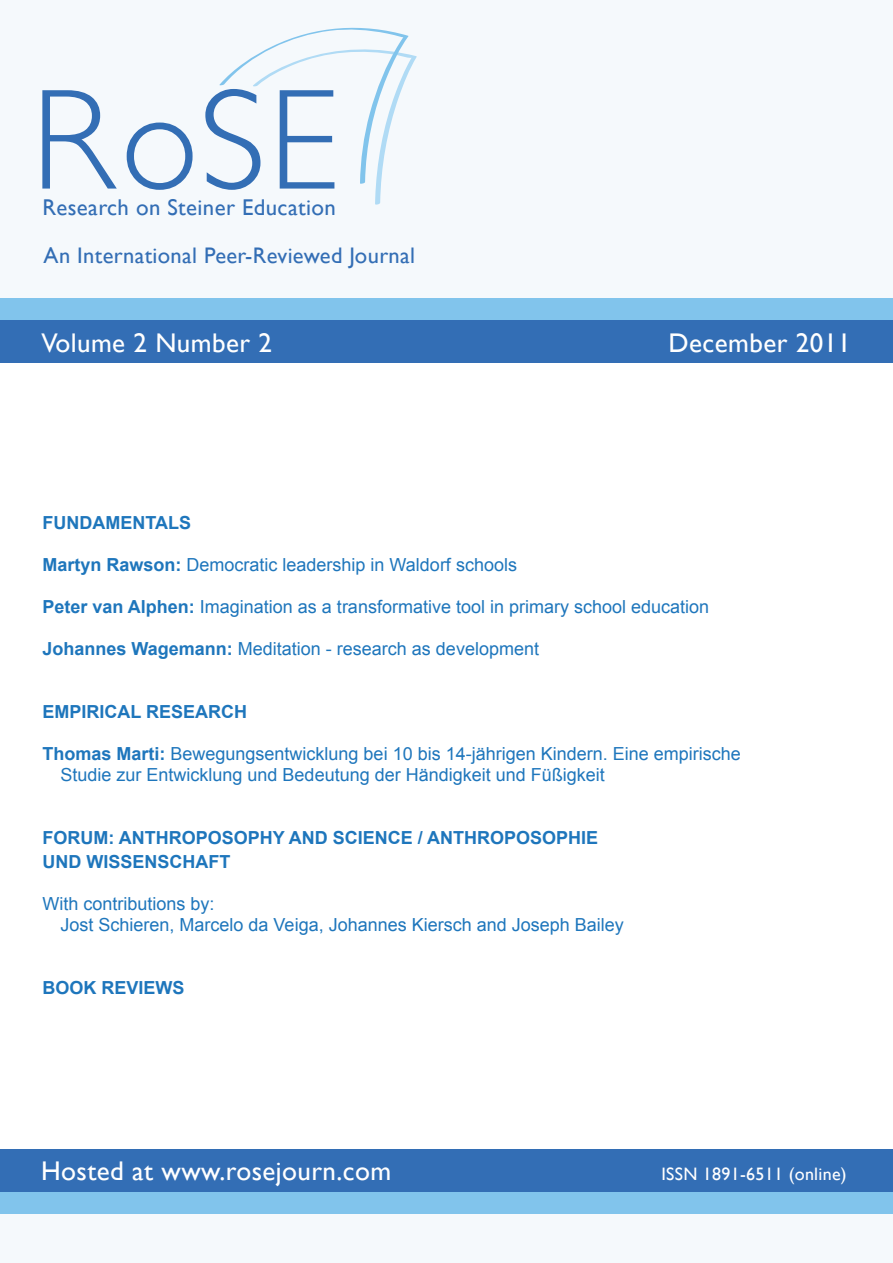
<style>
.page{position:relative;width:893px;height:1263px;background:#f5f9fc}
.page>*{position:absolute;margin:0;border:0;box-sizing:border-box;transform-origin:0 0}
.t1{font:27px "Gill Sans";letter-spacing:.015em;color:#fff}
.t2{font:22.8px "Gill Sans";letter-spacing:.015em;color:#336eb5}
.t3{font:22.5px "Gill Sans";letter-spacing:.015em;color:#336eb5}
.t4{font:18px/21px "Arial";color:#1e76bc}
.t5{font:700 18px/24px "Arial";color:#1e76bc}
.t6{font:18px "Gill Sans";letter-spacing:.015em;color:#fff}
.s1{font-weight:700}
</style>
<div class="page">
<div style="left:0;top:343px;width:893px;height:811px;background:#fff"></div>
<svg style="left:42px;top:90px;width:75px;height:99px"></svg>
<svg style="left:127px;top:123px;width:66px;height:67px"></svg>
<svg style="left:205px;top:27px;width:212px;height:178px"></svg>
<div style="left:0;top:298px;width:893px;height:21px;background:#81c4ec"></div>
<div style="left:0;top:320px;width:893px;height:42px;background:#336eb5"></div>
<div style="left:0;top:1149px;width:893px;height:42px;background:#336eb5"></div>
<div style="left:0;top:1192px;width:893px;height:21px;background:#81c4ec"></div>
<p class="t2" style="left:42px;top:194px;width:295px">Research on Steiner Education</p>
<p class="t3" style="left:44px;top:242px;width:373px">An International Peer-Reviewed Journal</p>
<h1 class="t1" style="left:41px;top:327px;width:232px">Volume 2 Number 2</h1>
<h1 class="t1" style="left:668px;top:327px;width:184px">December 2011</h1>
<p class="t5" style="left:43px;top:512px;width:150px">FUNDAMENTALS</p>
<p class="t4" style="left:43px;top:555px;width:476px"><span class="s1">Martyn Rawson:</span> Democratic leadership in Waldorf schools</p>
<p class="t4" style="left:43px;top:597px;width:668px"><span class="s1">Peter van Alphen:</span> Imagination as a transformative tool in primary school education</p>
<p class="t4" style="left:43px;top:639px;width:498px"><span class="s1">Johannes Wagemann:</span> Meditation - research as development</p>
<p class="t5" style="left:43px;top:701px;width:206px">EMPIRICAL RESEARCH</p>
<p class="t4" style="left:61px;top:744px;width:682px;text-indent:-18px"><span class="s1">Thomas Marti:</span> Bewegungsentwicklung bei 10 bis 14-jährigen Kindern. Eine empirische<br>Studie zur Entwicklung und Bedeutung der Händigkeit und Füßigkeit</p>
<p class="t5" style="left:43px;top:827px;width:557px">FORUM: ANTHROPOSOPHY AND SCIENCE / ANTHROPOSOPHIE<br>UND WISSENSCHAFT</p>
<p class="t4" style="left:61px;top:894px;width:565px;text-indent:-18px">With contributions by:<br>Jost Schieren, Marcelo da Veiga, Johannes Kiersch and Joseph Bailey</p>
<p class="t5" style="left:43px;top:977px;width:144px">BOOK REVIEWS</p>
<h1 class="t1" style="left:41px;top:1155px;width:352px">Hosted at www.rosejourn.com</h1>
<p class="t6" style="left:661px;top:1163px;width:187px">ISSN 1891-6511 (online)</p>
</div>
